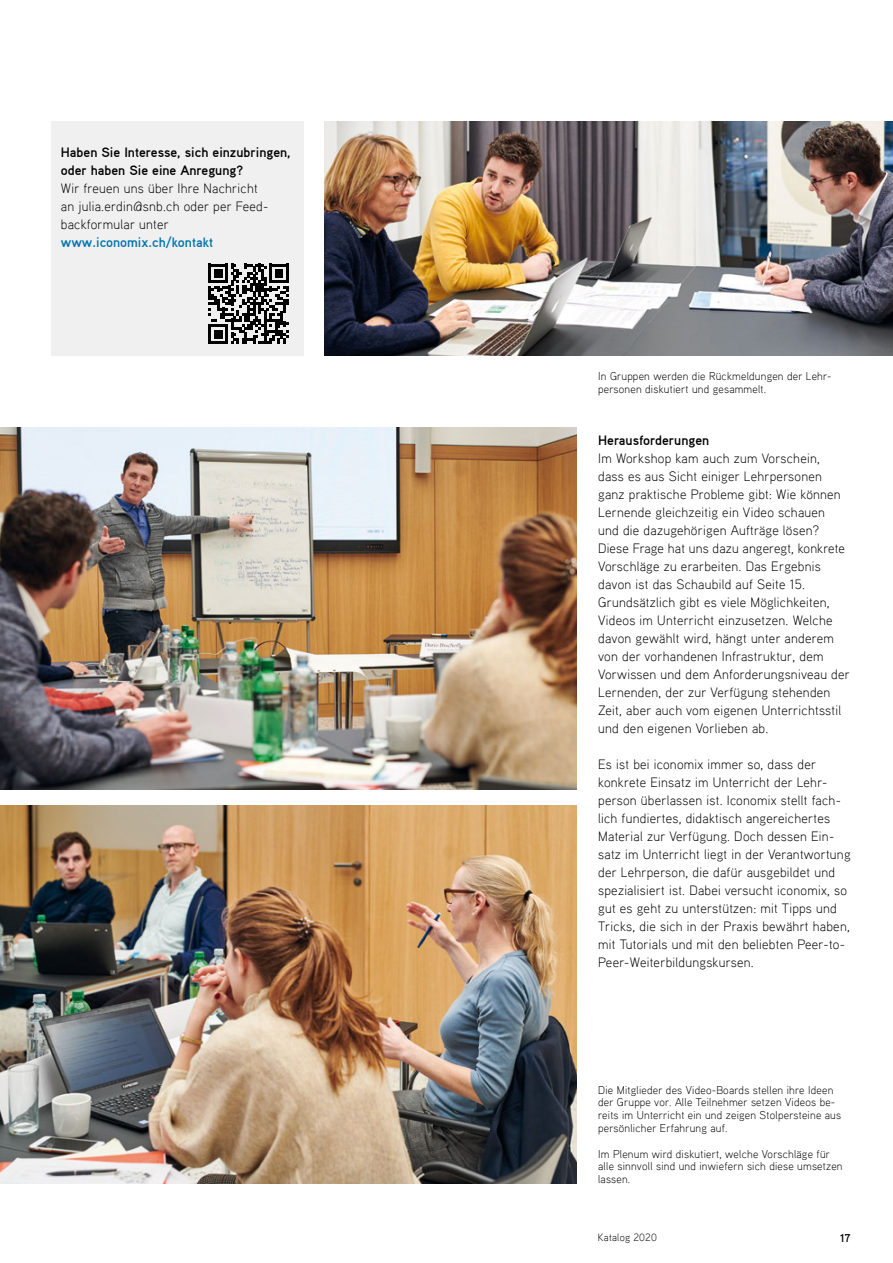
<style>
.page{position:relative;width:893px;height:1263px;background:#fff}
.page>*{position:absolute;margin:0;border:0;box-sizing:border-box;transform-origin:0 0}
.t1{font:300 13.5px/18px "Aaux Pro OT";letter-spacing:.02em;color:#000}
.t2{font:700 13.5px/18px "Aaux Pro OT";color:#000}
.t3{font:700 13.5px "Aaux Pro OT";color:#0074aa}
.t4{font:300 11.25px/12.8px "Aaux Pro OT";letter-spacing:.02em;color:#000}
.t5{font:700 11.25px "Aaux Pro OT";color:#000}
.t6{font:300 10.5px "Aaux Pro OT";letter-spacing:.02em;color:#000}
</style>
<div class="page">
<img style="left:0;top:805px;width:577px;height:378px">
<img style="left:325px;top:122px;width:568px;height:233px">
<div style="left:51px;top:121px;width:252px;height:234px;background:#f0f0f1"></div>
<svg style="left:209px;top:264px;width:80px;height:80px"></svg>
<img style="left:0;top:427px;width:577px;height:362px">
<p class="t2" style="left:61px;top:143px;width:231px">Haben Sie Interesse, sich einzubringen, oder haben Sie eine Anregung?</p>
<p class="t1" style="left:61px;top:179px;width:209px">Wir freuen uns über Ihre Nachricht an julia.erdin@snb.ch oder per Feed&shy;backformular unter</p>
<p class="t3" style="left:61px;top:234px;width:154px">www.iconomix.ch/kontakt</p>
<p class="t4" style="left:598px;top:369px;width:235px">In Gruppen werden die Rückmeldungen der Lehr&shy;personen diskutiert und gesammelt.</p>
<p class="t2" style="left:598px;top:431px;width:113px">Herausforderungen</p>
<p class="t1" style="left:598px;top:449px;width:253px">Im Workshop kam auch zum Vorschein,<br>dass es aus Sicht einiger Lehrpersonen ganz praktische Probleme gibt: Wie können Lernende gleichzeitig ein Video schauen<br>und die dazugehörigen Aufträge lösen?<br>Diese Frage hat uns dazu angeregt, konkrete Vorschläge zu erarbeiten. Das Ergebnis davon ist das Schaubild auf Seite 15.<br>Grundsätzlich gibt es viele Möglichkeiten, Videos im Unterricht einzusetzen. Welche davon gewählt wird, hängt unter anderem von der vorhandenen Infrastruktur, dem Vorwissen und dem Anforderungsniveau der Lernenden, der zur Verfügung stehenden Zeit, aber auch vom eigenen Unterrichtsstil und den eigenen Vorlieben ab.</p>
<p class="t1" style="left:598px;top:755px;width:254px">Es ist bei iconomix immer so, dass der konkrete Einsatz im Unterricht der Lehr&shy;person überlassen ist. Iconomix stellt fach&shy;lich fundiertes, didaktisch angereichertes Material zur Verfügung. Doch dessen Ein&shy;satz im Unterricht liegt in der Verantwortung der Lehrperson, die dafür ausgebildet und spezialisiert ist. Dabei versucht iconomix, so gut es geht zu unterstützen: mit Tipps und Tricks, die sich in der Praxis bewährt haben, mit Tutorials und mit den beliebten Peer-to-Peer-Weiterbildungskursen.</p>
<p class="t4" style="left:598px;top:1083px;width:244px">Die Mitglieder des Video-Boards stellen ihre Ideen der Gruppe vor. Alle Teilnehmer setzen Videos be&shy;reits im Unterricht ein und zeigen Stolpersteine aus persönlicher Erfahrung auf.</p>
<p class="t4" style="left:598px;top:1147px;width:246px">Im Plenum wird diskutiert, welche Vorschläge für alle sinnvoll sind und inwiefern sich diese umsetzen lassen.</p>
<p class="t6" style="left:598px;top:1231px;width:61px">Katalog 2020</p>
<p class="t5" style="left:840px;top:1231px;width:12px">17</p>
</div>
